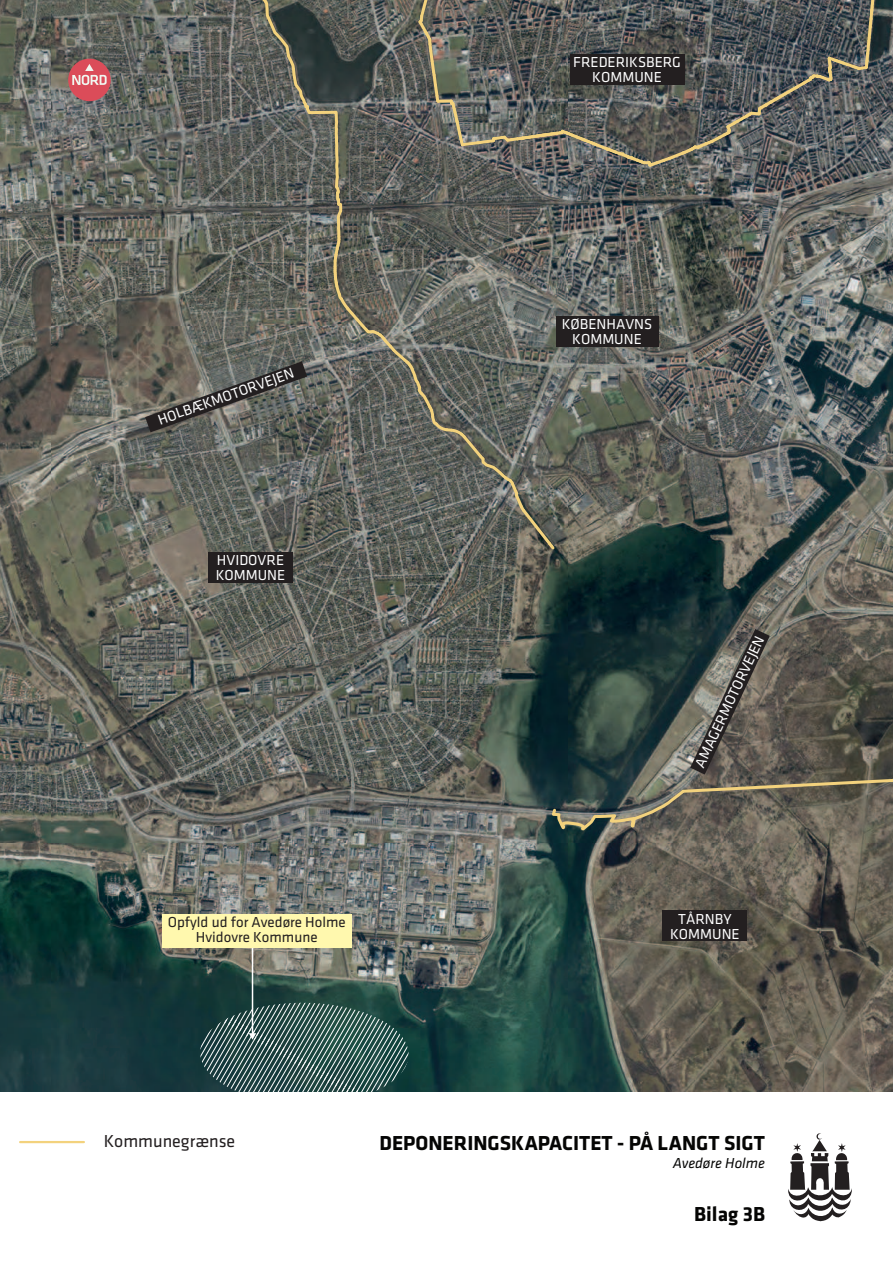
<style>
.page{position:relative;width:893px;height:1263px;background:#fff}
.page>*{position:absolute;margin:0;border:0;box-sizing:border-box;transform-origin:0 0}
.t1{font:700 21px "Klavika";color:#050504}
.t2{font:18px "Klavika";color:#231f20}
.t3{font:15px/15px "Klavika";color:#fff;text-align:center}
.t4{font:15px/15px "Klavika";color:#231f20;text-align:center}
.t5{font:italic 15px "Klavika";color:#050504}
</style>
<div class="page">
<img style="left:0;top:0;width:893px;height:1092px">
<hr style="left:252px;top:946px;width:1px;height:88px;background:#fff">
<svg style="left:200px;top:1002px;width:209px;height:90px;background:#466663"></svg>
<div style="left:162px;top:914px;width:189px;height:34px;background:#fff8ae"></div>
<svg style="left:788px;top:1133px;width:64px;height:88px"></svg>
<div style="left:68px;top:59px;width:43px;height:42px;background:#db4c59;border-radius:50%"></div>
<svg style="left:72px;top:64px;width:35px;height:21px"></svg>
<hr style="left:20px;top:1141px;width:64px;height:2px;background:#f3d27d">
<div style="left:208px;top:552px;width:85px;height:30px;background:#231f20"></div>
<div style="left:662px;top:911px;width:85px;height:30px;background:#231f20"></div>
<svg style="left:549px;top:629px;width:344px;height:203px;background:#4d524b"></svg>
<svg style="left:145px;top:0;width:730px;height:552px;background:#60625d"></svg>
<p class="t3" style="left:573px;top:54px;width:109px">FREDERIKSBERG<br>KOMMUNE</p>
<p class="t3" style="left:156px;top:413px;width:145px;rotate:-19deg">HOLBÆKMOTORVEJEN</p>
<p class="t3" style="left:216px;top:553px;width:71px;text-align:left">HVIDOVRE<br>KOMMUNE</p>
<p class="t4" style="left:168px;top:915px;width:179px">Opfyld ud for Avedøre Holme<br>Hvidovre Kommune</p>
<p class="t3" style="left:562px;top:317px;width:92px">KØBENHAVNS<br>KOMMUNE</p>
<p class="t3" style="left:693px;top:764px;width:145px;rotate:-65deg">AMAGERMOTORVEJEN</p>
<p class="t3" style="left:670px;top:911px;width:71px">TÅRNBY<br>KOMMUNE</p>
<p class="t2" style="left:104px;top:1132px;width:133px">Kommunegrænse</p>
<h1 class="t1" style="left:379px;top:1132px;width:387px">DEPONERINGSKAPACITET - PÅ LANGT SIGT</h1>
<p class="t5" style="left:673px;top:1154px;width:94px">Avedøre Holme</p>
<h1 class="t1" style="left:694px;top:1202px;width:72px">Bilag 3B</h1>
</div>
